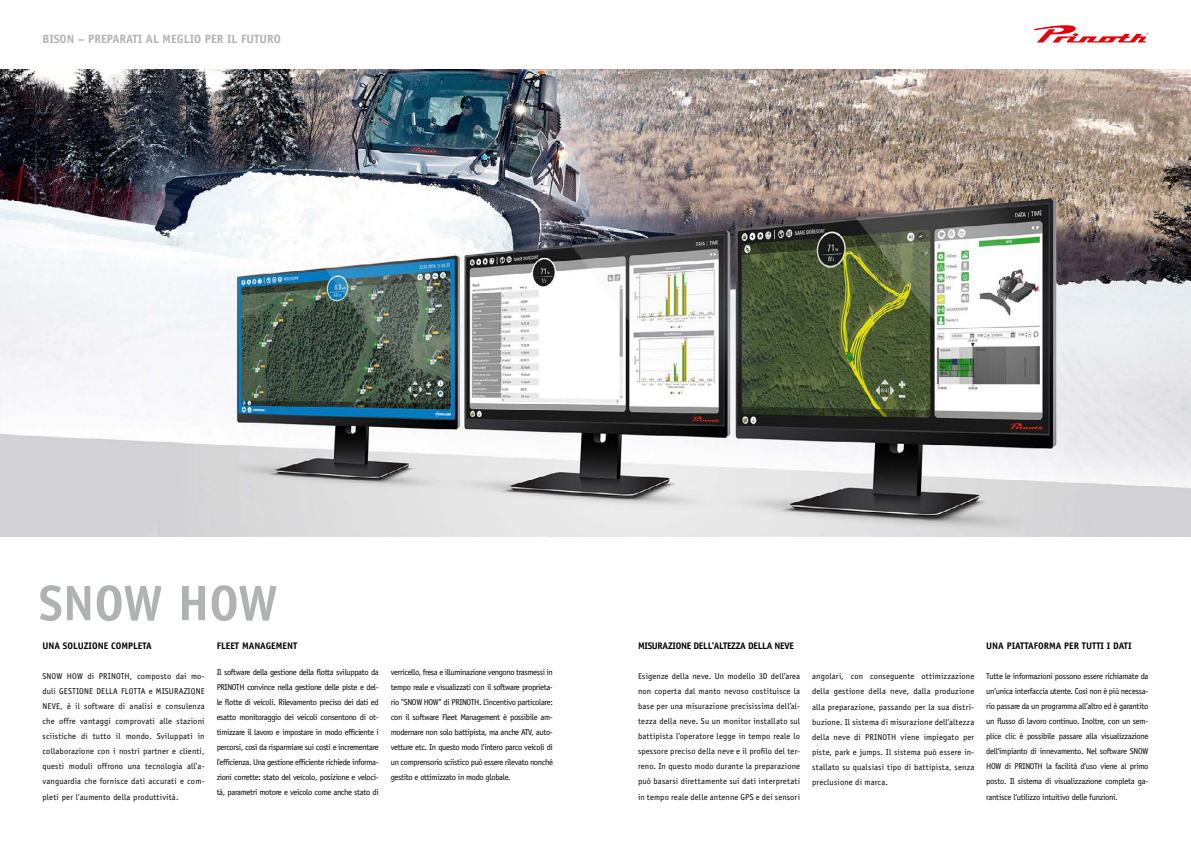
<style>
.page{position:relative;width:1191px;height:842px;background:#fff}
.page>*{position:absolute;margin:0;border:0;box-sizing:border-box;transform-origin:0 0}
.t1{font:700 50px "Officina Sans Std";color:#b1b2b3}
.t2{font:700 12px "Officina Sans Std";color:#b1b2b3}
.t3{font:700 9.5px "Officina Sans Std";color:#000}
.t4{font:700 9.5px "Officina Sans Std";letter-spacing:-.03em;color:#000}
.t5{font:8.5px/15px "Officina Sans Std";letter-spacing:-.015em;color:#000;text-align:justify}
</style>
<div class="page">
<svg style="left:1034px;top:25px;width:114px;height:18px"></svg>
<img style="left:0;top:70px;width:1191px;height:466px">
<h2 class="t2" style="left:43px;top:31px;width:240px">BISON – PREPARATI AL MEGLIO PER IL FUTURO</h2>
<h1 class="t1" style="left:39px;top:572px;width:240px">SNOW HOW</h1>
<p class="t3" style="left:43px;top:640px;width:111px">UNA SOLUZIONE COMPLETA</p>
<p class="t5" style="left:43px;top:669px;width:164px">SNOW HOW di PRINOTH, composto dai mo&shy;duli GESTIONE DELLA FLOTTA e MISURAZIONE NEVE, è il software di analisi e consulenza che offre vantaggi comprovati alle stazioni sciistiche di tutto il mondo. Sviluppati in collaborazione con i nostri partner e clienti, questi moduli offrono una tecnologia all'a&shy;vanguardia che fornisce dati accurati e com&shy;pleti per l'aumento della produttività.</p>
<p class="t3" style="left:217px;top:640px;width:82px">FLEET MANAGEMENT</p>
<p class="t5" style="left:217px;top:665px;width:164px">Il software della gestione della flotta sviluppato da PRINOTH convince nella gestione delle piste e del&shy;le flotte di veicoli. Rilevamento preciso dei dati ed esatto monitoraggio dei veicoli consentono di ot&shy;timizzare il lavoro e impostare in modo efficiente i percorsi, così da risparmiare sui costi e incrementare l'efficienza. Una gestione efficiente richiede informa&shy;zioni corrette: stato del veicolo, posizione e veloci&shy;tà, parametri motore e veicolo come anche stato di</p>
<p class="t5" style="left:391px;top:665px;width:164px">verricello, fresa e illuminazione vengono trasmessi in tempo reale e visualizzati con il software proprieta&shy;rio "SNOW HOW" di PRINOTH. L’incentivo particolare: con il software Fleet Management è possibile am&shy;modernare non solo battipista, ma anche ATV, auto&shy;vetture etc. In questo modo l’intero parco veicoli di un comprensorio sciistico può essere rilevato nonché gestito e ottimizzato in modo globale.</p>
<p class="t4" style="left:638px;top:640px;width:158px">MISURAZIONE DELL'ALTEZZA DELLA NEVE</p>
<p class="t5" style="left:638px;top:669px;width:164px">Esigenze della neve. Un modello 3D dell’area non coperta dal manto nevoso costituisce la base per una misurazione precisissima dell’al&shy;tezza della neve. Su un monitor installato sul battipista l’operatore legge in tempo reale lo spessore preciso della neve e il profilo del ter&shy;reno. In questo modo durante la preparazione può basarsi direttamente sui dati interpretati in tempo reale delle antenne GPS e dei sensori</p>
<p class="t5" style="left:812px;top:669px;width:164px">angolari, con conseguente ottimizzazione della gestione della neve, dalla produzione alla preparazione, passando per la sua distri&shy;buzione. Il sistema di misurazione dell’altezza della neve di PRINOTH viene impiegato per piste, park e jumps. Il sistema può essere in&shy;stallato su qualsiasi tipo di battipista, senza preclusione di marca.</p>
<p class="t3" style="left:986px;top:640px;width:147px">UNA PIATTAFORMA PER TUTTI I DATI</p>
<p class="t5" style="left:986px;top:669px;width:164px">Tutte le informazioni possono essere richiamate da un’unica interfaccia utente. Così non è più necessa&shy;rio passare da un programma all’altro ed è garantito un flusso di lavoro continuo. Inoltre, con un sem&shy;plice clic è possibile passare alla visualizzazione dell‘impianto di innevamento. Nel software SNOW HOW di PRINOTH la facilità d‘uso viene al primo posto. Il sistema di visualizzazione completa ga&shy;rantisce l‘utilizzo intuitivo delle funzioni.</p>
</div>
